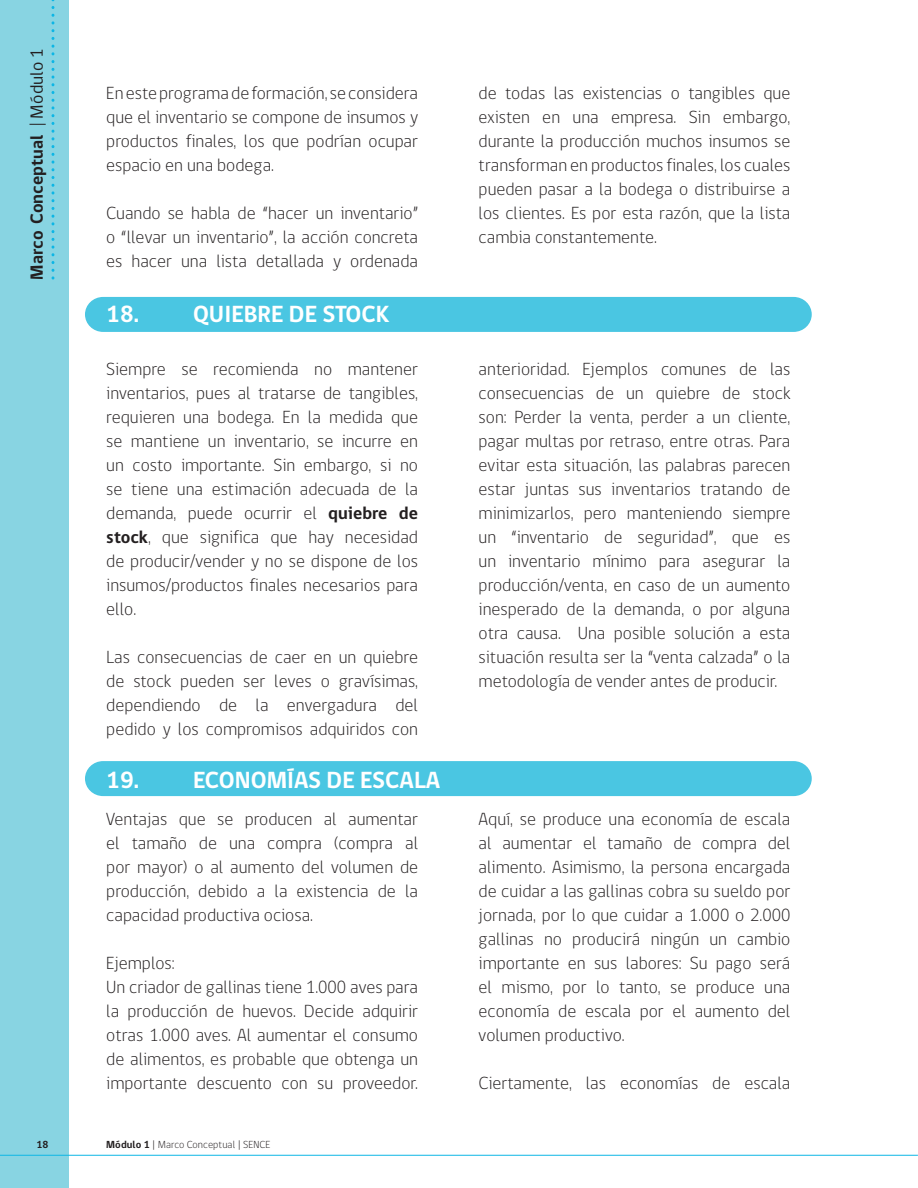
<style>
.page{position:relative;width:918px;height:1188px;background:#fff}
.page>*{position:absolute;margin:0;border:0;box-sizing:border-box;transform-origin:0 0}
.t1{font:700 24px "gob CL";color:#fff}
.t2{font:300 18px/24px "gob CL";color:#231f20;text-align:justify}
.t3{font:700 18px "gob CL";letter-spacing:.005em;color:#231f20}
.t4{font:300 10.5px "gob CL";letter-spacing:.005em;color:#231f20}
.t5{font:700 10.5px "gob CL";color:#231f20}
.s1{font-weight:400}
.s2{font-weight:700}
</style>
<div class="page">
<div style="left:0;top:0;width:69px;height:1188px;background:#88d4e2"></div>
<hr style="left:0;top:1155px;width:918px;height:1px;background:#0db6e5">
<svg style="left:51px;top:0;width:3px;height:278px"></svg>
<div style="left:85px;top:297px;width:727px;height:35px;background:#4ac6e2"></div>
<div style="left:85px;top:761px;width:727px;height:35px;background:#4ac6e2"></div>
<p class="t3" style="left:24px;top:280px;width:233px;rotate:-90deg">Marco Conceptual <span class="s1">| Módulo 1</span></p>
<p class="t2" style="left:106px;top:82px;width:313px">En este programa de formación, se considera que el inventario se compone de insumos y productos finales, los que podrían ocupar espacio en una bodega.</p>
<p class="t2" style="left:106px;top:202px;width:313px">Cuando se habla de “hacer un inventario” o “llevar un inventario”, la acción concreta es hacer una lista detallada y ordenada</p>
<h1 class="t1" style="left:106px;top:298px;width:285px">18. QUIEBRE DE STOCK</h1>
<p class="t2" style="left:106px;top:357px;width:313px">Siempre se recomienda no mantener inventarios, pues al tratarse de tangibles, requieren una bodega. En la medida que se mantiene un inventario, se incurre en un costo importante. Sin embargo, si no se tiene una estimación adecuada de la demanda, puede ocurrir el <span class="s2">quiebre de stock</span>, que significa que hay necesidad de producir/vender y no se dispone de los insumos/productos finales necesarios para ello.</p>
<p class="t2" style="left:106px;top:645px;width:313px">Las consecuencias de caer en un quiebre de stock pueden ser leves o gravísimas, dependiendo de la envergadura del pedido y los compromisos adquiridos con</p>
<h1 class="t1" style="left:106px;top:763px;width:336px">19. ECONOMÍAS DE ESCALA</h1>
<p class="t2" style="left:106px;top:807px;width:313px">Ventajas que se producen al aumentar el tamaño de una compra (compra al por mayor) o al aumento del volumen de producción, debido a la existencia de la capacidad productiva ociosa.</p>
<p class="t2" style="left:106px;top:951px;width:313px;text-align:left">Ejemplos:<br>Un criador de gallinas tiene 1.000 aves para la producción de huevos. Decide adquirir otras 1.000 aves. Al aumentar el consumo de alimentos, es probable que obtenga un importante descuento con su proveedor.</p>
<p class="t5" style="left:37px;top:1137px;width:14px">18</p>
<p class="t4" style="left:106px;top:1137px;width:166px"><span class="s2">Módulo 1</span> | Marco Conceptual | SENCE</p>
<p class="t2" style="left:479px;top:82px;width:313px">de todas las existencias o tangibles que existen en una empresa. Sin embargo, durante la producción muchos insumos se transforman en productos finales, los cuales pueden pasar a la bodega o distribuirse a los clientes. Es por esta razón, que la lista cambia constantemente.</p>
<p class="t2" style="left:479px;top:357px;width:313px">anterioridad. Ejemplos comunes de las consecuencias de un quiebre de stock son: Perder la venta, perder a un cliente, pagar multas por retraso, entre otras. Para evitar esta situación, las palabras parecen estar juntas sus inventarios tratando de minimizarlos, pero manteniendo siempre un “inventario de seguridad”, que es un inventario mínimo para asegurar la producción/venta, en caso de un aumento inesperado de la demanda, o por alguna otra causa. Una posible solución a esta situación resulta ser la “venta calzada” o la metodología de vender antes de producir.</p>
<p class="t2" style="left:479px;top:807px;width:313px">Aquí, se produce una economía de escala al aumentar el tamaño de compra del alimento. Asimismo, la persona encargada de cuidar a las gallinas cobra su sueldo por jornada, por lo que cuidar a 1.000 o 2.000 gallinas no producirá ningún un cambio importante en sus labores: Su pago será el mismo, por lo tanto, se produce una economía de escala por el aumento del volumen productivo.</p>
<p class="t2" style="left:479px;top:1071px;width:313px">Ciertamente, las economías de escala</p>
</div>
